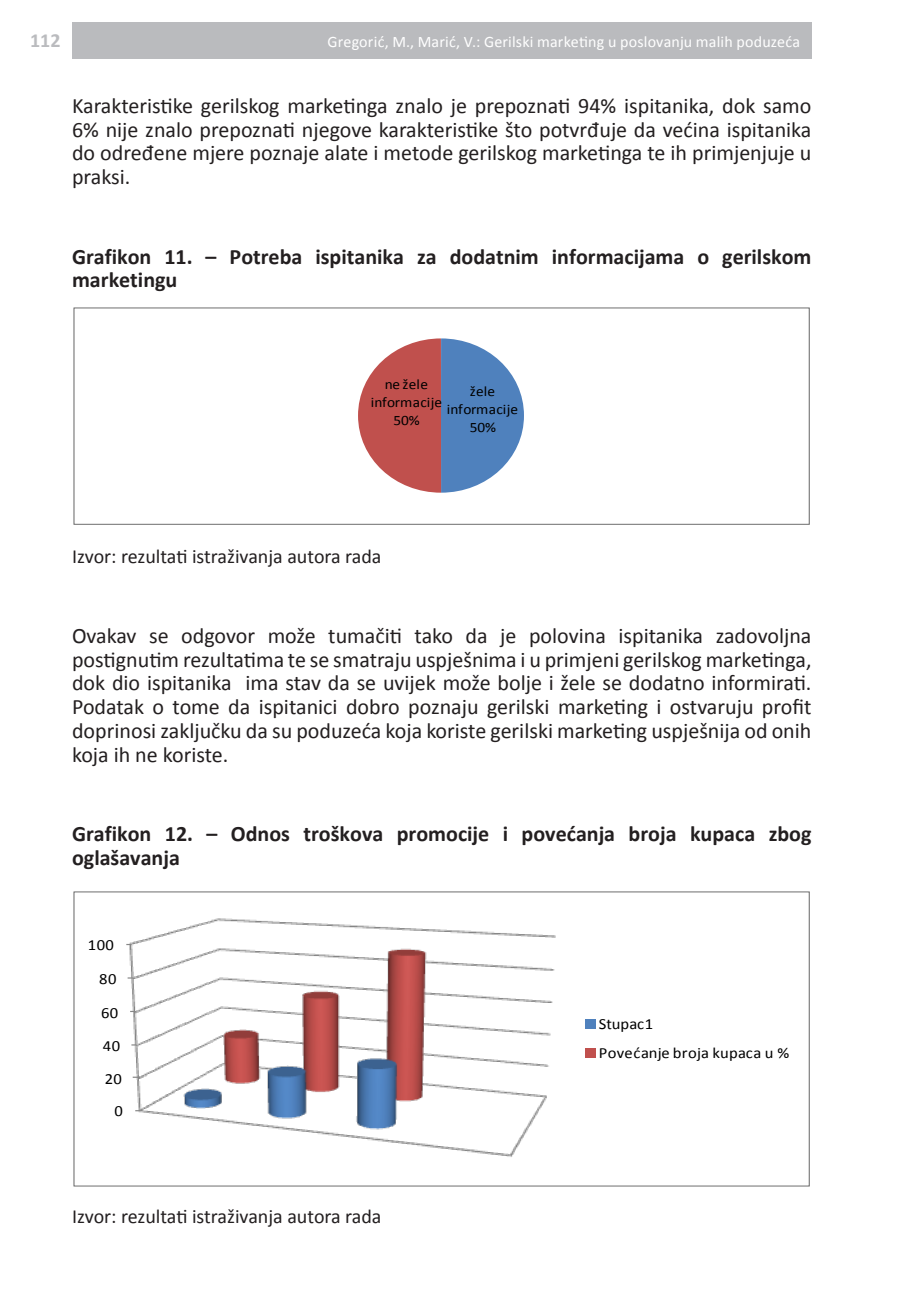
<style>
.page{position:relative;width:908px;height:1304px;background:#fff}
.page>*{position:absolute;margin:0;border:0;box-sizing:border-box;transform-origin:0 0}
.t1{font:22px/23.8px "Calibri";color:#231f20;text-align:justify}
.t2{font:700 22px/23.8px "Calibri";color:#231f20}
.t3{font:20px "Calibri";color:#231f20}
.t4{font:700 20px "Calibri";color:#babbbe}
.t5{font:16px "Calibri";letter-spacing:.01em;color:#fff}
.t6{font:15.6px/28.8px "Calibri";letter-spacing:.015em;color:#000;scale:1.07 1}
.t7{font:14.4px/18px "Calibri";letter-spacing:.01em;color:#000;text-align:center;scale:1.07 1}
</style>
<div class="page">
<div style="left:72px;top:22px;width:739px;height:37px;background:#babbbe"></div>
<svg style="left:358px;top:338px;width:165px;height:155px"></svg>
<div style="left:73px;top:307px;width:736px;height:218px;border:1px solid #868686"></div>
<img style="left:127px;top:918px;width:429px;height:239px">
<svg style="left:127px;top:977px;width:6px;height:2px"></svg>
<div style="left:585px;top:1019px;width:10px;height:10px;background:#4f81bd"></div>
<div style="left:585px;top:1048px;width:10px;height:9px;background:#c0504d"></div>
<p class="t4" style="left:30px;top:28px;width:32px">112</p>
<p class="t5" style="left:327px;top:31px;width:474px">Gregorić, M., Marić, V.: Gerilski marketing u poslovanju malih poduzeća</p>
<p class="t1" style="left:72px;top:93px;width:740px">Karakteristike gerilskog marketinga znalo je prepoznati 94% ispitanika, dok samo 6% nije znalo prepoznati njegove karakteristike što potvrđuje da većina ispitanika do određene mjere poznaje alate i metode gerilskog marketinga te ih primjenjuje u praksi.</p>
<p class="t2" style="left:72px;top:243px;width:740px">Grafikon 11. – Potreba ispitanika za dodatnim informacijama o gerilskom marketingu</p>
<p class="t7" style="left:370px;top:375px;width:68px">ne žele informacije<br>50%</p>
<p class="t7" style="left:446px;top:382px;width:68px">žele informacije<br>50%</p>
<p class="t3" style="left:72px;top:544px;width:311px">Izvor: rezultati istraživanja autora rada</p>
<p class="t1" style="left:72px;top:623px;width:740px">Ovakav se odgovor može tumačiti tako da je polovina ispitanika zadovoljna postignutim rezultatima te se smatraju uspješnima i u primjeni gerilskog marketinga, dok dio ispitanika ima stav da se uvijek može bolje i žele se dodatno informirati.<br>Podatak o tome da ispitanici dobro poznaju gerilski marketing i ostvaruju profit doprinosi zaključku da su poduzeća koja koriste gerilski marketing uspješnija od onih koja ih ne koriste.</p>
<p class="t2" style="left:72px;top:821px;width:740px">Grafikon 12. – Odnos troškova promocije i povećanja broja kupaca zbog oglašavanja</p>
<p class="t6" style="left:88px;top:929px;width:26px">100</p>
<p class="t6" style="left:99px;top:964px;width:18px">80</p>
<p class="t6" style="left:101px;top:998px;width:18px">60</p>
<p class="t6" style="left:103px;top:1031px;width:18px">40</p>
<p class="t6" style="left:105px;top:1063px;width:18px">20</p>
<p class="t6" style="left:115px;top:1095px;width:9px">0</p>
<p class="t3" style="left:72px;top:1203px;width:311px">Izvor: rezultati istraživanja autora rada</p>
<p class="t6" style="left:598px;top:1009px;width:179px">Stupac1<br>Povećanje broja kupaca u %</p>
</div>
